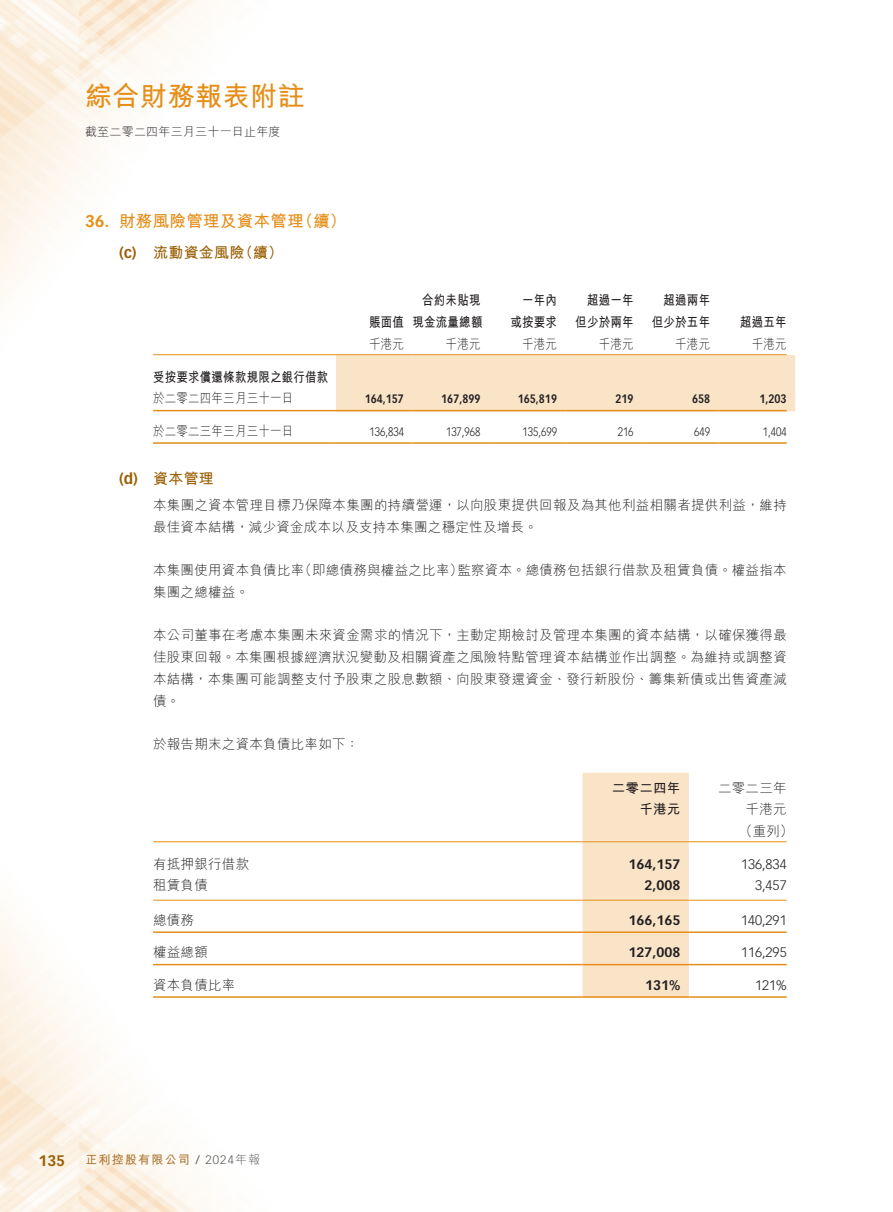
<style>
.page{position:relative;width:893px;height:1212px;background:#fff}
.page>*{position:absolute;margin:0;border:0;box-sizing:border-box;transform-origin:0 0}
.t1{font:700 27px "M Hei HK";letter-spacing:.02em;color:#e58e19}
._01_H1{font:700 16.5px "M Hei HK";letter-spacing:.02em;color:#e58e19}
._01_H1-2{font:700 16.5px "Vectora LT Std";color:#e58e19}
._02_H2{font:700 15px "M Hei HK";letter-spacing:.02em;color:#9a5f05}
._02_H2-2{font:700 15px "Vectora LT Std";color:#9a5f05}
._00_txt{font:300 13.5px/21.8px "M Hei HK";letter-spacing:.025em;color:#231f20}
._50_Table_txt{font:700 13.5px "M Hei HK";letter-spacing:.02em;color:#231f20;scale:.85 1}
._50_Table_txt-2{font:300 13.5px "M Hei HK";letter-spacing:.02em;color:#231f20;scale:.85 1}
._50_Table_txt-3{font:300 13.5px "M Hei HK";letter-spacing:.02em;color:#231f20}
._50_Table_txt-4{font:300 13.5px "Vectora LT Std";color:#231f20}
._50_Table_txt-5{font:700 13.5px "Vectora LT Std";color:#231f20}
._50_Table_txt-6{font:700 13.5px "M Hei HK";letter-spacing:.02em;color:#231f20}
._50_Table_txt-7{font:700 12px "Vectora LT Std";color:#231f20;scale:.85 1}
._50_Table_txt-8{font:300 12px "Vectora LT Std";color:#231f20;scale:.85 1}
.t2{font:300 12px "M Hei HK";letter-spacing:.02em;color:#231f20}
.t3{font:700 12px "M Hei HK";letter-spacing:.1em;color:#ac7630}
.t4{font:300 12px "Vectora LT Std";color:#57585a}
._50_Table_txt-9{font:300 12px "Vectora LT Std";color:#231f20}
.s1{font-family:"M Hei HK"}
</style>
<div class="page">
<img style="left:0;top:842px;width:436px;height:370px">
<img style="left:0;top:0;width:436px;height:412px">
<div style="left:336px;top:355px;width:459px;height:56px;background:#fae4c8"></div>
<hr style="left:153px;top:354px;width:183px;height:1px;background:#e58e19">
<hr style="left:336px;top:354px;width:76px;height:1px;background:#e58e19">
<hr style="left:412px;top:354px;width:77px;height:1px;background:#e58e19">
<hr style="left:489px;top:354px;width:76px;height:1px;background:#e58e19">
<hr style="left:565px;top:354px;width:77px;height:1px;background:#e58e19">
<hr style="left:642px;top:354px;width:77px;height:1px;background:#e58e19">
<hr style="left:719px;top:354px;width:68px;height:1px;background:#e58e19">
<hr style="left:153px;top:410px;width:183px;height:1px;background:#e58e19">
<hr style="left:336px;top:410px;width:76px;height:1px;background:#e58e19">
<hr style="left:412px;top:410px;width:77px;height:1px;background:#e58e19">
<hr style="left:489px;top:410px;width:76px;height:1px;background:#e58e19">
<hr style="left:565px;top:410px;width:77px;height:1px;background:#e58e19">
<hr style="left:642px;top:410px;width:77px;height:1px;background:#e58e19">
<hr style="left:719px;top:410px;width:68px;height:1px;background:#e58e19">
<hr style="left:153px;top:442px;width:183px;height:2px;background:#e58e19">
<hr style="left:336px;top:442px;width:76px;height:2px;background:#e58e19">
<hr style="left:412px;top:442px;width:77px;height:2px;background:#e58e19">
<hr style="left:489px;top:442px;width:76px;height:2px;background:#e58e19">
<hr style="left:565px;top:442px;width:77px;height:2px;background:#e58e19">
<hr style="left:642px;top:442px;width:77px;height:2px;background:#e58e19">
<hr style="left:719px;top:442px;width:68px;height:2px;background:#e58e19">
<div style="left:583px;top:772px;width:106px;height:224px;background:#fae4c8"></div>
<hr style="left:153px;top:841px;width:430px;height:1px;background:#e58e19">
<hr style="left:583px;top:841px;width:106px;height:1px;background:#e58e19">
<hr style="left:689px;top:841px;width:98px;height:1px;background:#e58e19">
<hr style="left:153px;top:900px;width:430px;height:1px;background:#e58e19">
<hr style="left:583px;top:900px;width:106px;height:1px;background:#e58e19">
<hr style="left:689px;top:900px;width:98px;height:1px;background:#e58e19">
<hr style="left:153px;top:931px;width:430px;height:2px;background:#e58e19">
<hr style="left:583px;top:931px;width:106px;height:2px;background:#e58e19">
<hr style="left:689px;top:931px;width:98px;height:2px;background:#e58e19">
<hr style="left:153px;top:964px;width:430px;height:1px;background:#e58e19">
<hr style="left:583px;top:964px;width:106px;height:1px;background:#e58e19">
<hr style="left:689px;top:964px;width:98px;height:1px;background:#e58e19">
<hr style="left:153px;top:996px;width:430px;height:2px;background:#e58e19">
<hr style="left:583px;top:996px;width:106px;height:2px;background:#e58e19">
<hr style="left:689px;top:996px;width:98px;height:2px;background:#e58e19">
<h1 class="t1" style="left:85px;top:77px;width:221px">綜合財務報表附註</h1>
<p class="t2" style="left:85px;top:125px;width:197px">截至二零二四年三月三十一日止年度</p>
<p class="_01_H1-2" style="left:85px;top:211px;width:26px">36.</p>
<p class="_01_H1" style="left:119px;top:209px;width:186px">財務風險管理及資本管理</p>
<p class="_01_H1" style="left:297px;top:209px;width:51px">（續(</p>
<p class="_02_H2-2" style="left:119px;top:243px;width:19px">)c(</p>
<p class="_02_H2" style="left:153px;top:241px;width:93px">流動資金風險</p>
<p class="_02_H2" style="left:238px;top:241px;width:46px">（續(</p>
<p class="_02_H2-2" style="left:119px;top:469px;width:20px">d( )</p>
<p class="_50_Table_txt" style="left:153px;top:367px;width:208px">受按要求償還條款規限之銀行借款</p>
<p class="_50_Table_txt-2" style="left:153px;top:391px;width:166px">於二零二四年三月三十一日</p>
<p class="_50_Table_txt-2" style="left:153px;top:424px;width:166px">於二零二三年三月三十一日</p>
<p class="_02_H2" style="left:153px;top:467px;width:62px">資本管理</p>
<p class="_50_Table_txt" style="left:369px;top:312px;width:43px">賬面值</p>
<p class="_50_Table_txt" style="left:422px;top:291px;width:70px">合約未貼現</p>
<p class="_50_Table_txt" style="left:412px;top:312px;width:84px">現金流量總額</p>
<p class="_50_Table_txt" style="left:522px;top:291px;width:43px">一年內</p>
<p class="_50_Table_txt" style="left:510px;top:312px;width:56px">或按要求</p>
<p class="_50_Table_txt" style="left:587px;top:291px;width:56px">超過一年</p>
<p class="_50_Table_txt" style="left:575px;top:312px;width:70px">但少於兩年</p>
<p class="_50_Table_txt" style="left:663px;top:291px;width:56px">超過兩年</p>
<p class="_50_Table_txt" style="left:652px;top:312px;width:70px">但少於五年</p>
<p class="_50_Table_txt" style="left:740px;top:312px;width:56px">超過五年</p>
<p class="_50_Table_txt-2" style="left:369px;top:337px;width:43px">千港元</p>
<p class="_50_Table_txt-2" style="left:446px;top:337px;width:43px">千港元</p>
<p class="_50_Table_txt-2" style="left:522px;top:337px;width:43px">千港元</p>
<p class="_50_Table_txt-2" style="left:599px;top:337px;width:43px">千港元</p>
<p class="_50_Table_txt-2" style="left:675px;top:337px;width:43px">千港元</p>
<p class="_50_Table_txt-2" style="left:752px;top:337px;width:43px">千港元</p>
<p class="_50_Table_txt-7" style="left:365px;top:392px;width:48px">164,157</p>
<p class="_50_Table_txt-7" style="left:441px;top:392px;width:48px">167,899</p>
<p class="_50_Table_txt-7" style="left:518px;top:392px;width:48px">165,819</p>
<p class="_50_Table_txt-7" style="left:615px;top:392px;width:23px">219</p>
<p class="_50_Table_txt-7" style="left:692px;top:392px;width:23px">658</p>
<p class="_50_Table_txt-7" style="left:759px;top:392px;width:33px">1,203</p>
<p class="_50_Table_txt-8" style="left:369px;top:425px;width:42px">136,834</p>
<p class="_50_Table_txt-8" style="left:446px;top:425px;width:42px">137,968</p>
<p class="_50_Table_txt-8" style="left:523px;top:425px;width:42px">135,699</p>
<p class="_50_Table_txt-8" style="left:618px;top:425px;width:20px">216</p>
<p class="_50_Table_txt-8" style="left:694px;top:425px;width:20px">649</p>
<p class="_50_Table_txt-8" style="left:763px;top:425px;width:30px">1,404</p>
<p class="_00_txt" style="left:153px;top:494px;width:635px">本集團之資本管理目標乃保障本集團的持續營運，以向股東提供回報及為其他利益相關者提供利益，維持最佳資本結構，減少資金成本以及支持本集團之穩定性及增長。</p>
<p class="_00_txt" style="left:457px;top:559px;width:331px">監察資本。總債務包括銀行借款及租賃負債。權益指本</p>
<p class="_00_txt" style="left:299px;top:559px;width:166px">（即總債務與權益之比率）</p>
<p class="_00_txt" style="left:153px;top:559px;width:153px">本集團使用資本負債比率集團之總權益。</p>
<p class="_00_txt" style="left:153px;top:624px;width:635px;text-align:justify">本公司董事在考慮本集團未來資金需求的情況下，主動定期檢討及管理本集團的資本結構，以確保獲得最佳股東回報。本集團根據經濟狀況變動及相關資產之風險特點管理資本結構並作出調整。為維持或調整資本結構，本集團可能調整支付予股東之股息數額、向股東發還資金、發行新股份、籌集新債或出售資產減債。</p>
<p class="_00_txt" style="left:153px;top:733px;width:208px">於報告期末之資本負債比率如下：</p>
<p class="_50_Table_txt-3" style="left:718px;top:781px;width:70px">二零二三年</p>
<p class="_50_Table_txt-6" style="left:612px;top:778px;width:70px">二零二四年</p>
<p class="_50_Table_txt-6" style="left:639px;top:800px;width:43px">千港元</p>
<p class="_50_Table_txt-3" style="left:746px;top:802px;width:43px">千港元</p>
<p class="_50_Table_txt-3" style="left:153px;top:857px;width:98px">有抵押銀行借款</p>
<p class="_50_Table_txt-5" style="left:628px;top:855px;width:53px">164,157</p>
<p class="_50_Table_txt-3" style="left:739px;top:824px;width:56px">（重列(</p>
<p class="_50_Table_txt-4" style="left:741px;top:856px;width:47px">136,834</p>
<p class="_50_Table_txt-3" style="left:153px;top:878px;width:56px">租賃負債</p>
<p class="_50_Table_txt-5" style="left:644px;top:877px;width:37px">2,008</p>
<p class="_50_Table_txt-4" style="left:755px;top:878px;width:33px">3,457</p>
<p class="_50_Table_txt-3" style="left:153px;top:913px;width:43px">總債務</p>
<p class="_50_Table_txt-5" style="left:628px;top:912px;width:53px">166,165</p>
<p class="_50_Table_txt-4" style="left:741px;top:912px;width:47px">140,291</p>
<p class="_50_Table_txt-3" style="left:153px;top:945px;width:56px">權益總額</p>
<p class="_50_Table_txt-5" style="left:628px;top:944px;width:53px">127,008</p>
<p class="_50_Table_txt-4" style="left:741px;top:944px;width:47px">116,295</p>
<p class="_50_Table_txt-3" style="left:153px;top:978px;width:84px">資本負債比率</p>
<p class="_50_Table_txt-5" style="left:645px;top:976px;width:37px">131%</p>
<p class="_50_Table_txt-4" style="left:755px;top:977px;width:33px">121%</p>
<p class="_02_H2-2" style="left:39px;top:1152px;width:28px">135</p>
<p class="t4" style="left:205px;top:1152px;width:56px">2024<span class="s1">年報</span></p>
<p class="t3" style="left:85px;top:1150px;width:106px">正利控股有限公司</p>
<p class="_50_Table_txt-9" style="left:195px;top:1152px;width:6px">/</p>
</div>
